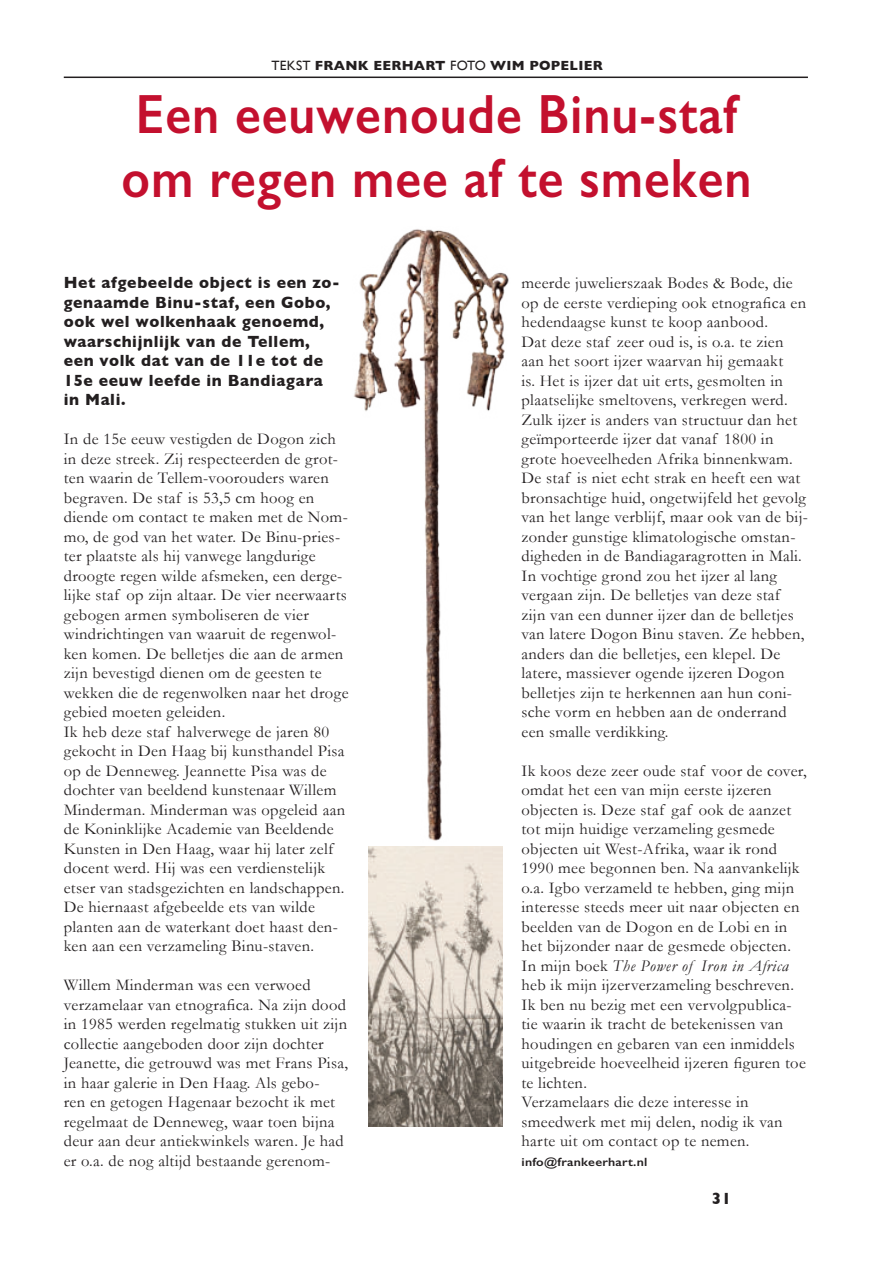
<style>
.page{position:relative;width:893px;height:1263px;background:#fff}
.page>*{position:absolute;margin:0;border:0;box-sizing:border-box;transform-origin:0 0}
.t1{font:600 55.5px/64.5px "Gill Sans";letter-spacing:.02em;color:#c3102e;scale:.9 1}
.t2{font:16.5px/19.5px "Garamond";letter-spacing:.02em;color:#231f20}
.t3{font:700 16.5px/19.5px "Gill Sans";letter-spacing:.04em;color:#231f20;scale:.95 1}
.t4{font:700 13.5px "Gill Sans";letter-spacing:.02em;color:#231f20}
.t5{font:600 12px "Gill Sans";letter-spacing:.02em;color:#231f20;scale:1.1 1}
.s1{font-weight:400}
.s2{font-style:italic}
</style>
<div class="page">
<img style="left:354px;top:229px;width:155px;height:612px">
<img style="left:369px;top:846px;width:134px;height:281px">
<hr style="left:64px;top:77px;width:744px;height:1px;background:#231f20">
<p class="t4" style="left:271px;top:60px;width:333px"><span class="s1">TEKST</span> FRANK EERHART <span class="s1">FOTO</span> WIM POPELIER</p>
<h1 class="t1" style="left:122px;top:87px;width:701px">Een eeuwenoude Binu-staf om regen mee af te smeken</h1>
<p class="t3" style="left:64px;top:274px;width:292px">Het afgebeelde object is een zo&shy;genaamde Binu-staf, een Gobo, ook wel wolkenhaak genoemd, waarschijnlijk van de Tellem, een volk dat van de 11e tot de<br>15e eeuw leefde in Bandiagara in Mali.</p>
<p class="t2" style="left:64px;top:431px;width:286px">In de 15e eeuw vestigden de Dogon zich in deze streek. Zij respecteerden de grot&shy;ten waarin de Tellem-voorouders waren begraven. De staf is 53,5 cm hoog en diende om contact te maken met de Nom&shy;mo, de god van het water. De Binu-pries&shy;ter plaatste als hij vanwege langdurige droogte regen wilde afsmeken, een derge&shy;lijke staf op zijn altaar. De vier neerwaarts gebogen armen symboliseren de vier windrichtingen van waaruit de regenwol&shy;ken komen. De belletjes die aan de armen zijn bevestigd dienen om de geesten te wekken die de regenwolken naar het droge gebied moeten geleiden.<br>Ik heb deze staf halverwege de jaren 80 gekocht in Den Haag bij kunsthandel Pisa op de Denneweg. Jeannette Pisa was de dochter van beeldend kunstenaar Willem Minderman. Minderman was opgeleid aan de Koninklijke Academie van Beeldende Kunsten in Den Haag, waar hij later zelf docent werd. Hij was een verdienstelijk etser van stadsgezichten en landschappen.<br>De hiernaast afgebeelde ets van wilde planten aan de waterkant doet haast den&shy;ken aan een verzameling Binu-staven.</p>
<p class="t2" style="left:64px;top:977px;width:286px">Willem Minderman was een verwoed verzamelaar van etnografica. Na zijn dood in 1985 werden regelmatig stukken uit zijn collectie aangeboden door zijn dochter Jeanette, die getrouwd was met Frans Pisa, in haar galerie in Den Haag. Als gebo-<br>ren en getogen Hagenaar bezocht ik met regelmaat de Denneweg, waar toen bijna deur aan deur antiekwinkels waren. Je had er o.a. de nog altijd bestaande gerenom-</p>
<p class="t2" style="left:521px;top:275px;width:288px">meerde juwelierszaak Bodes &amp; Bode, die op de eerste verdieping ook etnografica en hedendaagse kunst te koop aanbood.<br>Dat deze staf zeer oud is, is o.a. te zien aan het soort ijzer waarvan hij gemaakt<br>is. Het is ijzer dat uit erts, gesmolten in plaatselijke smeltovens, verkregen werd.<br>Zulk ijzer is anders van structuur dan het geïmporteerde ijzer dat vanaf 1800 in grote hoeveelheden Afrika binnenkwam.<br>De staf is niet echt strak en heeft een wat bronsachtige huid, ongetwijfeld het gevolg van het lange verblijf, maar ook van de bij&shy;zonder gunstige klimatologische omstan&shy;digheden in de Bandiagaragrotten in Mali.<br>In vochtige grond zou het ijzer al lang vergaan zijn. De belletjes van deze staf zijn van een dunner ijzer dan de belletjes van latere Dogon Binu staven. Ze hebben, anders dan die belletjes, een klepel. De latere, massiever ogende ijzeren Dogon belletjes zijn te herkennen aan hun coni&shy;sche vorm en hebben aan de onderrand een smalle verdikking.</p>
<p class="t2" style="left:521px;top:762px;width:287px">Ik koos deze zeer oude staf voor de cover, omdat het een van mijn eerste ijzeren objecten is. Deze staf gaf ook de aanzet tot mijn huidige verzameling gesmede objecten uit West-Afrika, waar ik rond 1990 mee begonnen ben. Na aanvankelijk o.a. Igbo verzameld te hebben, ging mijn interesse steeds meer uit naar objecten en beelden van de Dogon en de Lobi en in het bijzonder naar de gesmede objecten.<br>In mijn boek <span class="s2">The Power of Iron in Africa </span>heb ik mijn ijzerverzameling beschreven.<br>Ik ben nu bezig met een vervolgpublica&shy;tie waarin ik tracht de betekenissen van houdingen en gebaren van een inmiddels uitgebreide hoeveelheid ijzeren figuren toe te lichten.<br>Verzamelaars die deze interesse in smeedwerk met mij delen, nodig ik van harte uit om contact op te nemen.</p>
<p class="t5" style="left:521px;top:1157px;width:116px">info@frankeerhart.nl</p>
<p class="t3" style="left:712px;top:1190px;width:22px">31</p>
</div>
